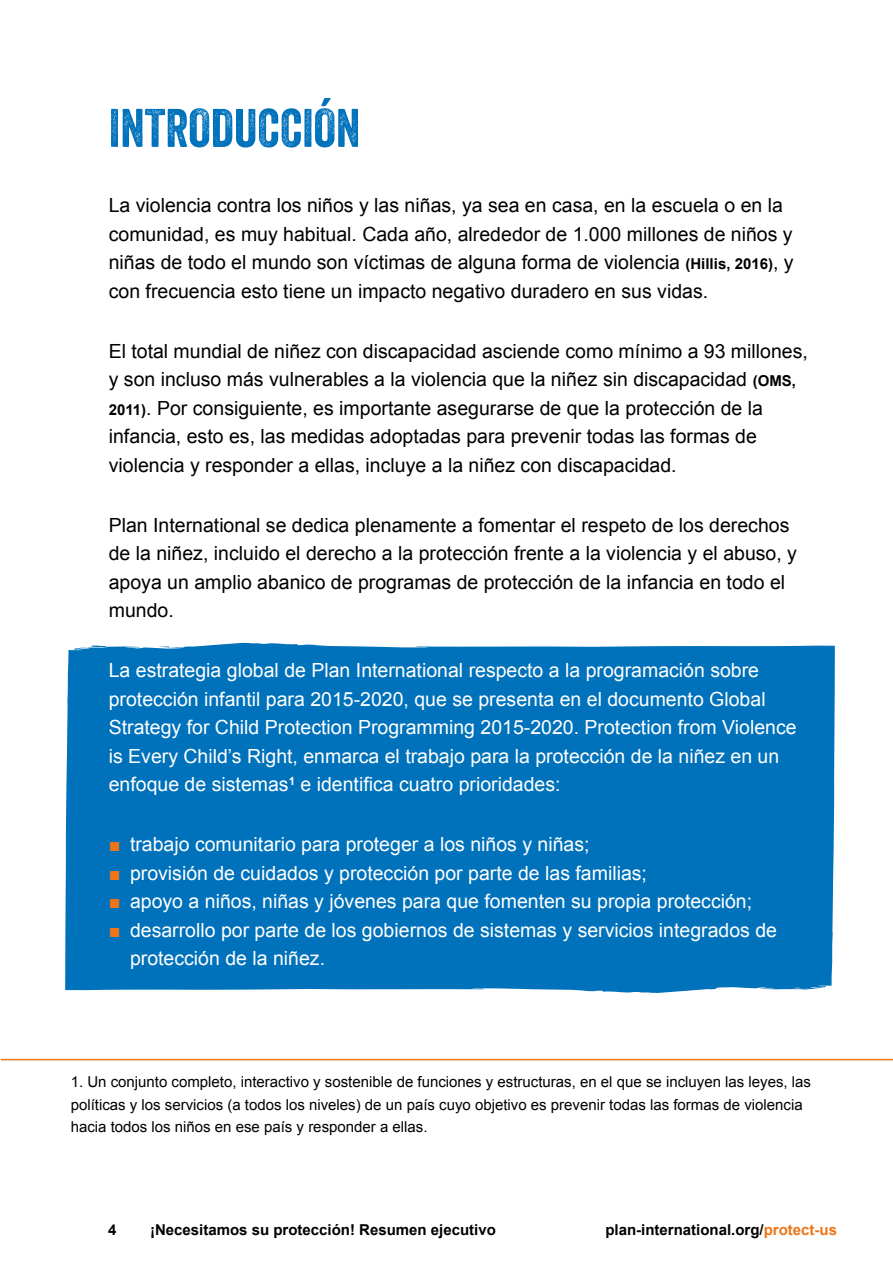
<style>
.page{position:relative;width:893px;height:1263px;background:#fff}
.page>*{position:absolute;margin:0;border:0;box-sizing:border-box;transform-origin:0 0}
.t1{font:52.5px "Veneer";color:#0072bb}
.t2{font:19.5px/28.5px "Arial";color:#000}
.t3{font:19.5px/28.5px "Arial";color:#fff}
.t4{font:15px/22.5px "Arial";color:#000}
.t5{font:700 15px "Arial";color:#000}
.s1{font-weight:700;font-size:15px}
.s2{color:#ee7518}
</style>
<div class="page">
<div style="left:65px;top:643px;width:770px;height:350px;background:#0072bb"></div>
<div style="left:109px;top:658px;width:656px;height:27px;background:#0072bb"></div>
<div style="left:109px;top:686px;width:662px;height:27px;background:#0072bb"></div>
<div style="left:109px;top:715px;width:693px;height:27px;background:#0072bb"></div>
<div style="left:109px;top:743px;width:676px;height:27px;background:#0072bb"></div>
<div style="left:109px;top:772px;width:180px;height:27px;background:#0072bb"></div>
<div style="left:295px;top:772px;width:266px;height:27px;background:#0072bb"></div>
<div style="left:130px;top:832px;width:460px;height:27px;background:#0072bb"></div>
<div style="left:130px;top:860px;width:517px;height:27px;background:#0072bb"></div>
<div style="left:130px;top:889px;width:622px;height:27px;background:#0072bb"></div>
<div style="left:130px;top:917px;width:653px;height:27px;background:#0072bb"></div>
<div style="left:130px;top:946px;width:201px;height:27px;background:#0072bb"></div>
<hr style="left:1px;top:1059px;width:892px;height:1px;background:#ee7518">
<h1 class="t1" style="left:109px;top:96px;width:253px">INTRODUCCIÓN</h1>
<p class="t2" style="left:109px;top:191px;width:686px">La violencia contra los niños y las niñas, ya sea en casa, en la escuela o en la comunidad, es muy habitual. Cada año, alrededor de 1.000 millones de niños y niñas de todo el mundo son víctimas de alguna forma de violencia <span class="s1">(Hillis, 2016)</span>, y con frecuencia esto tiene un impacto negativo duradero en sus vidas.</p>
<p class="t2" style="left:109px;top:337px;width:701px">El total mundial de niñez con discapacidad asciende como mínimo a 93 millones, y son incluso más vulnerables a la violencia que la niñez sin discapacidad <span class="s1">(OMS, 2011)</span>. Por consiguiente, es importante asegurarse de que la protección de la infancia, esto es, las medidas adoptadas para prevenir todas las formas de violencia y responder a ellas, incluye a la niñez con discapacidad.</p>
<p class="t2" style="left:109px;top:511px;width:690px">Plan International se dedica plenamente a fomentar el respeto de los derechos de la niñez, incluido el derecho a la protección frente a la violencia y el abuso, y apoya un amplio abanico de programas de protección de la infancia en todo el mundo.</p>
<p class="t3" style="left:109px;top:656px;width:689px">La estrategia global de Plan International respecto a la programación sobre protección infantil para 2015-2020, que se presenta en el documento Global Strategy for Child Protection Programming 2015-2020. Protection from Violence is Every Child’s Right, enmarca el trabajo para la protección de la niñez en un enfoque de sistemas<sup>1</sup> e identifica cuatro prioridades:</p>
<p class="t3" style="left:109px;top:830px;width:482px"><span class="s2">■</span> trabajo comunitario para proteger a los niños y niñas;</p>
<p class="t3" style="left:109px;top:859px;width:540px"><span class="s2">■</span> provisión de cuidados y protección por parte de las familias;</p>
<p class="t3" style="left:109px;top:887px;width:645px"><span class="s2">■</span> apoyo a niños, niñas y jóvenes para que fomenten su propia protección;</p>
<p class="t3" style="left:130px;top:916px;width:649px;text-indent:-21px"><span class="s2">■</span> desarrollo por parte de los gobiernos de sistemas y servicios integrados de protección de la niñez.</p>
<p class="t4" style="left:71px;top:1071px;width:742px">1. Un conjunto completo, interactivo y sostenible de funciones y estructuras, en el que se incluyen las leyes, las políticas y los servicios (a todos los niveles) de un país cuyo objetivo es prevenir todas las formas de violencia hacia todos los niños en ese país y responder a ellas.</p>
<p class="t5" style="left:108px;top:1219px;width:10px">4</p>
<p class="t5" style="left:150px;top:1219px;width:347px">¡Necesitamos su protección! Resumen ejecutivo</p>
<p class="t5" style="left:605px;top:1219px;width:233px">plan-international.org/<span class="s2">protect-us</span></p>
</div>
